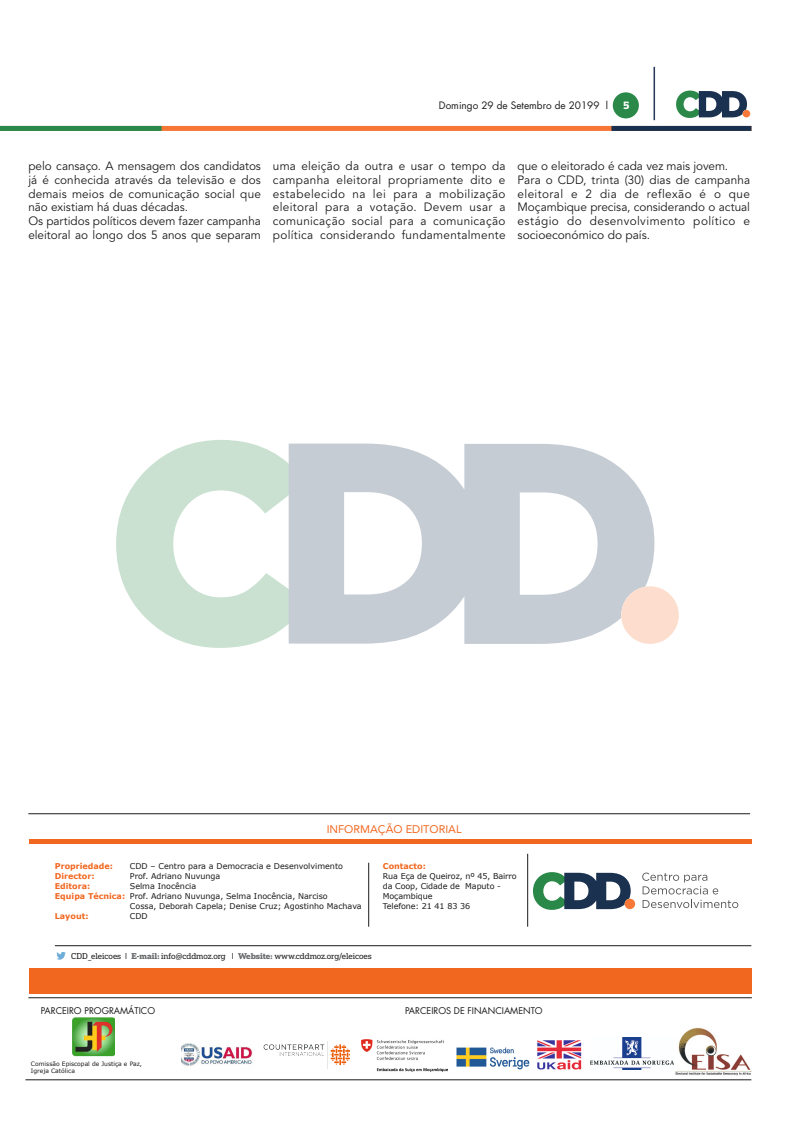
<style>
.page{position:relative;width:794px;height:1134px;background:#fff}
.page>*{position:absolute;margin:0;border:0;box-sizing:border-box;transform-origin:0 0}
.t1{font:12px/13.8px "Avenir LT Std";letter-spacing:.005em;color:#1c1b1c;text-align:justify}
.t2{font:11px "Avenir";color:#f16720}
.t3{font:10px "Futura LT";color:#1c1b1c}
.t4{font:700 10px "Popular";color:#fff}
.t5{font:9px "Futura LT";color:#1c1b1c}
.t6{font:8px/10px "Verdana";color:#1c1b1c}
.t7{font:8px "Popular";color:#1c1b1c}
.t8{font:700 8px "Verdana";color:#f16720}
.t9{font:6px/7.2px "Verdana";color:#1c1b1c}
.s1{font-weight:700;color:#f16720}
.s2{font-family:"Futura LT"}
.s3{font-weight:700;color:#67696b}
</style>
<div class="page">
<div style="left:0;top:126px;width:751px;height:5px;background:#f77737"></div>
<div style="left:0;top:126px;width:162px;height:5px;background:#2a8849"></div>
<div style="left:611px;top:126px;width:140px;height:5px;background:#19304f"></div>
<div style="left:613px;top:92px;width:26px;height:26px;background:#2a8849;border-radius:50%"></div>
<svg style="left:676px;top:91px;width:74px;height:27px"></svg>
<img style="left:653px;top:66px;width:3px;height:55px">
<div style="left:29px;top:968px;width:722px;height:26px;background:#f16720"></div>
<hr style="left:29px;top:839px;width:722px;height:4px;background:#f16720">
<svg style="left:56px;top:953px;width:10px;height:7px"></svg>
<hr style="left:55px;top:945px;width:696px;height:1px;background:#1c1b1c">
<hr style="left:368px;top:863px;width:1px;height:64px;background:#1c1b1c">
<hr style="left:527px;top:854px;width:1px;height:73px;background:#1c1b1c">
<img style="left:675px;top:1028px;width:77px;height:48px">
<img style="left:263px;top:1041px;width:87px;height:28px">
<hr style="left:28px;top:997px;width:724px;height:1px;background:#1c1b1c">
<img style="left:73px;top:1017px;width:42px;height:40px">
<img style="left:537px;top:1040px;width:44px;height:30px">
<img style="left:456px;top:1047px;width:74px;height:23px">
<img style="left:590px;top:1037px;width:83px;height:32px">
<hr style="left:28px;top:813px;width:722px;height:1px;background:#1c1b1c">
<svg style="left:533px;top:872px;width:102px;height:38px"></svg>
<svg style="left:642px;top:873px;width:76px;height:21px"></svg>
<svg style="left:642px;top:900px;width:96px;height:8px"></svg>
<hr style="left:25px;top:1080px;width:726px;height:1px;background:#1c1b1c">
<img style="left:181px;top:1043px;width:71px;height:23px">
<img style="left:362px;top:1040px;width:85px;height:32px">
<svg style="left:116px;top:440px;width:192px;height:208px;fill:#cae1d1"></svg>
<svg style="left:289px;top:444px;width:365px;height:200px;fill:#c6ccd3"></svg>
<svg style="left:621px;top:586px;width:58px;height:58px"></svg>
<p class="t3" style="left:439px;top:99px;width:171px">Domingo 29 de Setembro de 20199 l</p>
<p class="t4" style="left:623px;top:98px;width:7px">5</p>
<p class="t1" style="left:28px;top:159px;width:234px">pelo cansaço. A mensagem dos candidatos já é conhecida através da televisão e dos demais meios de comunicação social que não existiam há duas décadas.</p>
<p class="t1" style="left:28px;top:214px;width:234px">Os partidos políticos devem fazer campanha eleitoral ao longo dos 5 anos que separam</p>
<p class="t1" style="left:273px;top:159px;width:234px">uma eleição da outra e usar o tempo da campanha eleitoral propriamente dito e estabelecido na lei para a mobilização eleitoral para a votação. Devem usar a comunicação social para a comunicação política considerando fundamentalmente</p>
<p class="t1" style="left:517px;top:159px;width:212px">que o eleitorado é cada vez mais jovem.</p>
<p class="t1" style="left:517px;top:173px;width:234px">Para o CDD, trinta (30) dias de campanha eleitoral e 2 dia de reflexão é o que Moçambique precisa, considerando o actual estágio do desenvolvimento político e socioeconómico do país.</p>
<p class="t2" style="left:327px;top:823px;width:136px">INFORMAÇÃO EDITORIAL</p>
<p class="t8" style="left:55px;top:860px;width:60px">Propriedade:</p>
<p class="t6" style="left:130px;top:861px;width:215px">CDD – Centro para a Democracia e Desenvolvimento</p>
<p class="t8" style="left:55px;top:870px;width:41px">Director:</p>
<p class="t6" style="left:130px;top:871px;width:92px">Prof. Adriano Nuvunga</p>
<p class="t8" style="left:55px;top:880px;width:37px">Editora:</p>
<p class="t6" style="left:130px;top:881px;width:68px">Selma Inocência</p>
<p class="t6" style="left:130px;top:891px;width:233px;text-indent:-75px"><span class="s1">Equipa Técnica:</span> Prof. Adriano Nuvunga, Selma Inocência, Narciso<br>Cossa, Deborah Capela; Denise Cruz; Agostinho Machava</p>
<p class="t8" style="left:55px;top:910px;width:35px">Layout:</p>
<p class="t6" style="left:130px;top:910px;width:19px">CDD</p>
<p class="t8" style="left:383px;top:860px;width:45px">Contacto:</p>
<p class="t6" style="left:383px;top:871px;width:135px">Rua Eça de Queiroz, nº 45, Bairro da Coop, Cidade de Maputo -<br>Moçambique</p>
<p class="t6" style="left:383px;top:901px;width:89px">Telefone: 21 41 83 36</p>
<p class="t7" style="left:71px;top:951px;width:302px">CDD_eleicoes <span class="s2">I</span> <span class="s3">E-mail:</span> info@cddmoz.org <span class="s2">I</span> <span class="s3">Website:</span> www.cddmoz.org/eleicoes</p>
<p class="t5" style="left:41px;top:1005px;width:116px">PARCEIRO PROGRAMÁTICO</p>
<p class="t5" style="left:405px;top:1005px;width:139px">PARCEIROS DE FINANCIAMENTO</p>
<p class="t9" style="left:31px;top:1060px;width:113px">Comissão Episcopal de Justiça e Paz,<br>Igreja Católica</p>
</div>
